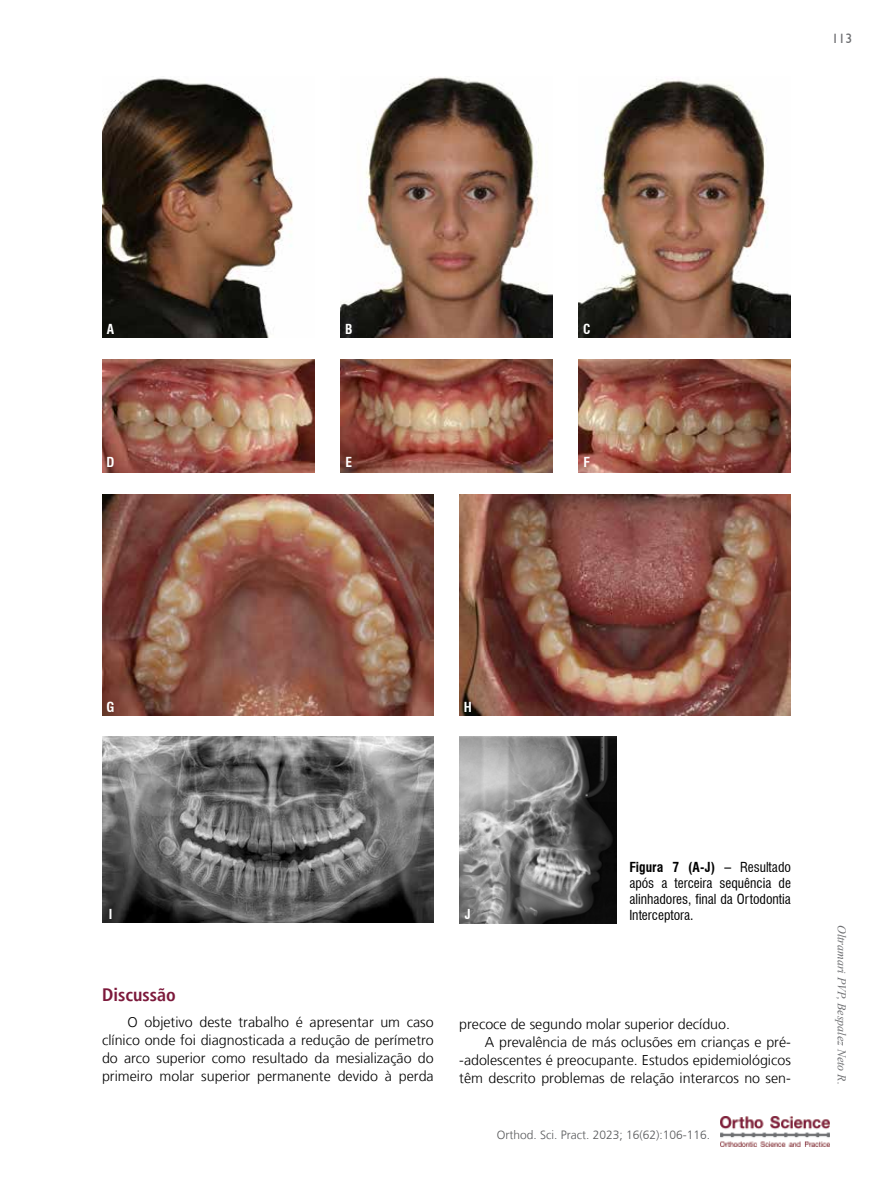
<style>
.page{position:relative;width:893px;height:1191px;background:#fff}
.page>*{position:absolute;margin:0;border:0;box-sizing:border-box;transform-origin:0 0}
.t1{font:700 condensed 18px "Frutiger LT";color:#7c193b}
.t2{font:300 14.25px/18px "Frutiger LT";color:#000;text-align:justify}
.t3{font:condensed 13.5px/16.2px "Swiss 721 BT";color:#000;text-align:justify}
.t4{font:700 condensed 13.5px "Swiss 721 BT";color:#fff}
.t5{font:13.5px "Humanist 521 BT";color:#6d6e71}
.t6{font:300 12px "Frutiger LT";color:#58595b}
.t7{font:italic 12px "Times New Roman";color:#6d6e71}
.s1{font-weight:700}
</style>
<div class="page">
<img style="left:721px;top:1116px;width:108px;height:30px">
<img style="left:340px;top:77px;width:213px;height:261px">
<img style="left:102px;top:78px;width:191px;height:260px">
<img style="left:578px;top:78px;width:213px;height:260px">
<img style="left:102px;top:359px;width:213px;height:114px">
<img style="left:340px;top:359px;width:213px;height:114px">
<img style="left:578px;top:359px;width:213px;height:114px">
<img style="left:102px;top:494px;width:332px;height:221px">
<img style="left:459px;top:494px;width:332px;height:221px">
<img style="left:102px;top:737px;width:332px;height:185px">
<img style="left:459px;top:737px;width:158px;height:186px">
<p class="t5" style="left:832px;top:30px;width:22px">113</p>
<p class="t4" style="left:107px;top:321px;width:9px">A</p>
<p class="t4" style="left:107px;top:454px;width:9px">D</p>
<p class="t4" style="left:345px;top:321px;width:9px">B</p>
<p class="t4" style="left:345px;top:454px;width:8px">E</p>
<p class="t4" style="left:583px;top:321px;width:9px">C</p>
<p class="t4" style="left:583px;top:454px;width:8px">F</p>
<p class="t4" style="left:107px;top:699px;width:9px">G</p>
<p class="t4" style="left:464px;top:699px;width:10px">H</p>
<p class="t4" style="left:109px;top:906px;width:5px">I</p>
<p class="t4" style="left:465px;top:906px;width:7px">J</p>
<p class="t3" style="left:629px;top:858px;width:163px"><span class="s1">Figura 7 (A-J) –</span> Resultado após a terceira sequência de alinhadores, final da Ortodontia Interceptora.</p>
<p class="t1" style="left:102px;top:983px;width:75px">Discussão</p>
<p class="t2" style="left:102px;top:1013px;width:333px;text-indent:26px">O objetivo deste trabalho é apresentar um caso clínico onde foi diagnosticada a redução de perímetro do arco superior como resultado da mesialização do primeiro molar superior permanente devido à perda</p>
<p class="t2" style="left:459px;top:1015px;width:272px">precoce de segundo molar superior decíduo.</p>
<p class="t2" style="left:485px;top:1033px;width:308px">A prevalência de más oclusões em crianças e pré-</p>
<p class="t2" style="left:459px;top:1051px;width:333px">-adolescentes é preocupante. Estudos epidemiológicos</p>
<p class="t2" style="left:459px;top:1069px;width:333px">têm descrito problemas de relação interarcos no sen-</p>
<p class="t6" style="left:497px;top:1127px;width:215px">Orthod. Sci. Pract. 2023; 16(62):106-116.</p>
<p class="t7" style="left:850px;top:924px;width:161px;rotate:90deg">Oltramari PVP, Bespalez Neto R.</p>
</div>
